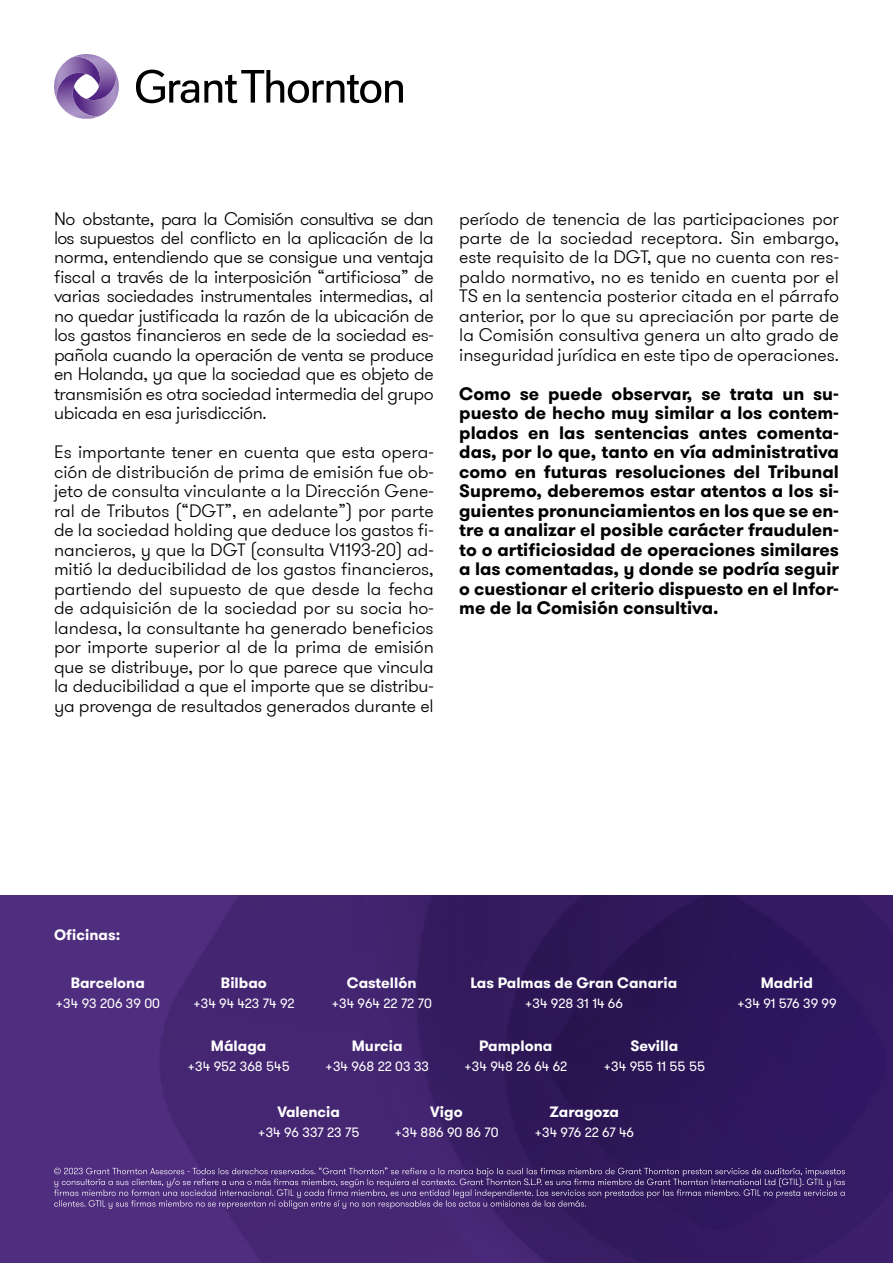
<style>
.page{position:relative;width:893px;height:1263px;background:#fff}
.page>*{position:absolute;margin:0;border:0;box-sizing:border-box;transform-origin:0 0}
.t1{font:300 18px/19.5px "GT Walsheim Pro";letter-spacing:-.01em;color:#000;text-align:justify}
.t2{font:700 18px/19.5px "GT Walsheim Pro";color:#000;text-align:justify}
.t3{font:700 15px "GT Walsheim Pro";color:#fff}
.t4{font:13.5px "GT Walsheim Pro";color:#fff}
</style>
<div class="page">
<svg style="left:136px;top:70px;width:267px;height:33px"></svg>
<svg style="left:54px;top:54px;width:65px;height:65px"></svg>
<img style="left:0;top:895px;width:893px;height:368px">
<svg style="left:54px;top:1167px;width:791px;height:42px;background:#533a7c"></svg>
<p class="t1" style="left:54px;top:209px;width:381px">No obstante, para la Comisión consultiva se dan los supuestos del conflicto en la aplicación de la norma, entendiendo que se consigue una ventaja fiscal a través de la interposición “artificiosa” de varias sociedades instrumentales intermedias, al no quedar justificada la razón de la ubicación de los gastos financieros en sede de la sociedad es&shy;pañola cuando la operación de venta se produce en Holanda, ya que la sociedad que es objeto de transmisión es otra sociedad intermedia del grupo ubicada en esa jurisdicción.</p>
<p class="t1" style="left:54px;top:443px;width:381px">Es importante tener en cuenta que esta opera&shy;ción de distribución de prima de emisión fue ob&shy;jeto de consulta vinculante a la Dirección Gene&shy;ral de Tributos (“DGT”, en adelante”) por parte de la sociedad holding que deduce los gastos fi&shy;nancieros, y que la DGT (consulta V1193-20) ad&shy;mitió la deducibilidad de los gastos financieros, partiendo del supuesto de que desde la fecha de adquisición de la sociedad por su socia ho&shy;landesa, la consultante ha generado beneficios por importe superior al de la prima de emisión que se distribuye, por lo que parece que vincula la deducibilidad a que el importe que se distribu&shy;ya provenga de resultados generados durante el</p>
<p class="t1" style="left:459px;top:209px;width:381px">período de tenencia de las participaciones por parte de la sociedad receptora. Sin embargo, este requisito de la DGT, que no cuenta con res&shy;paldo normativo, no es tenido en cuenta por el TS en la sentencia posterior citada en el párrafo anterior, por lo que su apreciación por parte de la Comisión consultiva genera un alto grado de inseguridad jurídica en este tipo de operaciones.</p>
<p class="t2" style="left:459px;top:384px;width:381px">Como se puede observar, se trata un su&shy;puesto de hecho muy similar a los contem&shy;plados en las sentencias antes comenta&shy;das, por lo que, tanto en vía administrativa como en futuras resoluciones del Tribunal Supremo, deberemos estar atentos a los si&shy;guientes pronunciamientos en los que se en&shy;tre a analizar el posible carácter fraudulen&shy;to o artificiosidad de operaciones similares a las comentadas, y donde se podría seguir o cuestionar el criterio dispuesto en el Infor&shy;me de la Comisión consultiva.</p>
<p class="t3" style="left:54px;top:925px;width:68px">Oficinas:</p>
<p class="t3" style="left:71px;top:973px;width:76px">Barcelona</p>
<p class="t4" style="left:55px;top:994px;width:106px">+34 93 206 39 00</p>
<p class="t3" style="left:221px;top:973px;width:48px">Bilbao</p>
<p class="t4" style="left:193px;top:994px;width:103px">+34 94 423 74 92</p>
<p class="t3" style="left:211px;top:1036px;width:57px">Málaga</p>
<p class="t4" style="left:188px;top:1058px;width:104px">+34 952 368 545</p>
<p class="t3" style="left:347px;top:973px;width:71px">Castellón</p>
<p class="t4" style="left:331px;top:994px;width:102px">+34 964 22 72 70</p>
<p class="t3" style="left:352px;top:1036px;width:52px">Murcia</p>
<p class="t4" style="left:325px;top:1058px;width:105px">+34 968 22 03 33</p>
<p class="t3" style="left:470px;top:973px;width:208px">Las Palmas de Gran Canaria</p>
<p class="t4" style="left:525px;top:994px;width:100px">+34 928 31 14 66</p>
<p class="t3" style="left:479px;top:1036px;width:75px">Pamplona</p>
<p class="t4" style="left:464px;top:1058px;width:105px">+34 948 26 64 62</p>
<p class="t3" style="left:630px;top:1036px;width:49px">Sevilla</p>
<p class="t4" style="left:603px;top:1058px;width:103px">+34 955 11 55 55</p>
<p class="t3" style="left:761px;top:973px;width:54px">Madrid</p>
<p class="t4" style="left:737px;top:994px;width:101px">+34 91 576 39 99</p>
<p class="t3" style="left:277px;top:1102px;width:64px">Valencia</p>
<p class="t4" style="left:258px;top:1123px;width:103px">+34 96 337 23 75</p>
<p class="t3" style="left:430px;top:1102px;width:34px">Vigo</p>
<p class="t4" style="left:394px;top:1123px;width:106px">+34 886 90 86 70</p>
<p class="t3" style="left:549px;top:1102px;width:71px">Zaragoza</p>
<p class="t4" style="left:534px;top:1123px;width:101px">+34 976 22 67 46</p>
</div>
